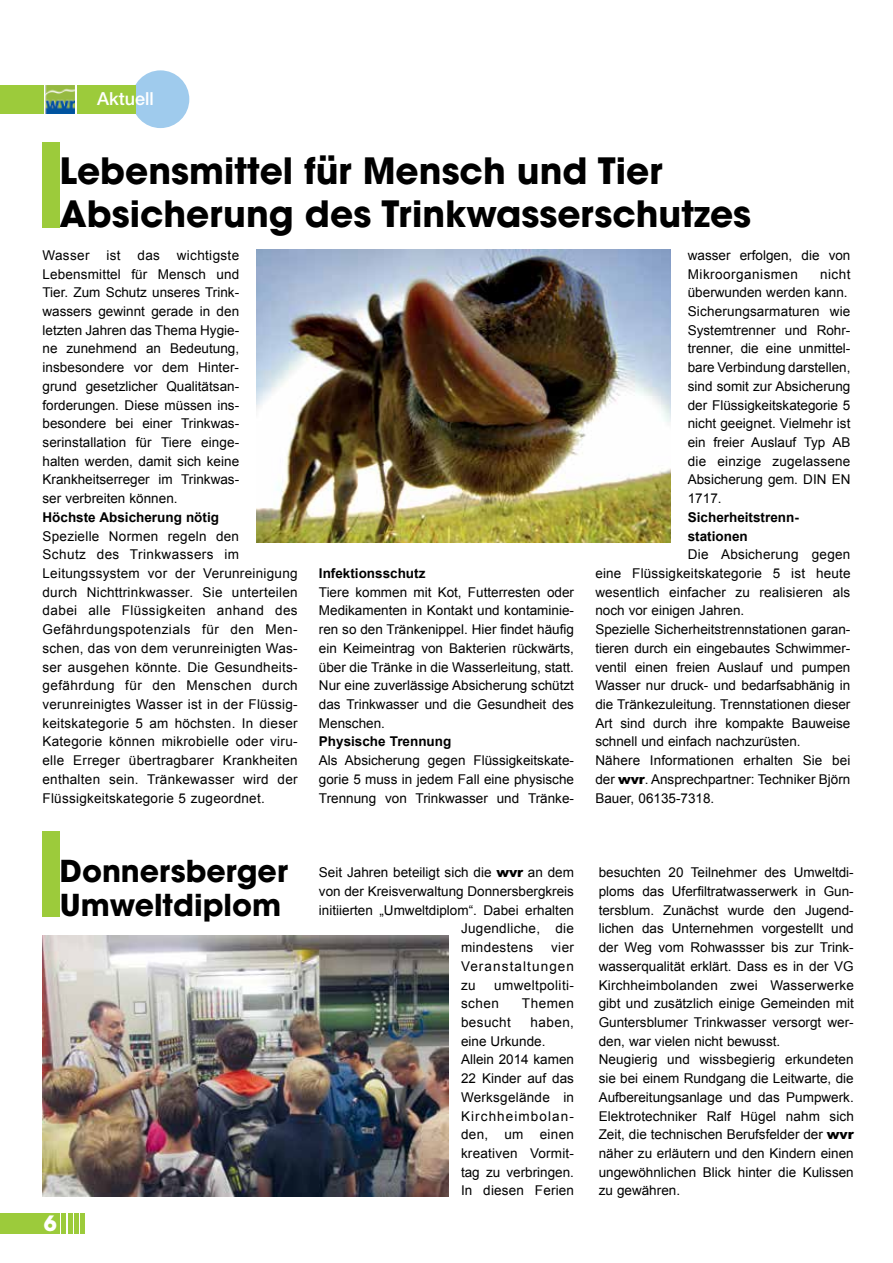
<style>
.page{position:relative;width:893px;height:1263px;background:#fff}
.page>*{position:absolute;margin:0;border:0;box-sizing:border-box;transform-origin:0 0}
.t1{font:700 36px/43.2px "Avant Garde";color:#000}
.t2{font:700 30px/34.5px "Avant Garde";color:#000}
.t3{font:700 21px "Avant Garde";color:#fff}
.t4{font:500 18px "Helvetica Neue";color:#fff}
.t5{font:13.5px/18.8px "Arial";color:#000}
.t6{font:13.5px/18.8px "Arial";letter-spacing:.02em;color:#000}
.t7{font:700 13.5px/18.8px "Arial";color:#000}
.t8{font:13.5px/18.8px "Arial";letter-spacing:.03em;color:#000}
.s1{font-weight:900}
</style>
<div class="page">
<div style="left:132px;top:70px;width:57px;height:58px;background:#9fcbed;border-radius:50%"></div>
<div style="left:0;top:85px;width:135px;height:28px;background:#9ccb3b"></div>
<svg style="left:44px;top:85px;width:32px;height:29px"></svg>
<img style="left:46px;top:85px;width:28px;height:28px">
<div style="left:0;top:1213px;width:60px;height:20px;background:#9ccb3b"></div>
<hr style="left:62px;top:1213px;width:4px;height:20px;background:#9ccb3b">
<hr style="left:68px;top:1213px;width:4px;height:20px;background:#9ccb3b">
<div style="left:74px;top:1213px;width:5px;height:20px;background:#9ccb3b"></div>
<hr style="left:81px;top:1213px;width:4px;height:20px;background:#9ccb3b">
<div style="left:43px;top:142px;width:17px;height:85px;background:#9ccb3b"></div>
<div style="left:43px;top:831px;width:17px;height:85px;background:#9ccb3b"></div>
<img style="left:256px;top:249px;width:415px;height:294px">
<img style="left:43px;top:935px;width:405px;height:261px">
<h3 class="t4" style="left:97px;top:88px;width:58px">Aktuell</h3>
<h1 class="t1" style="left:60px;top:149px;width:693px">Lebensmittel für Mensch und Tier<br>Absicherung des Trinkwasserschutzes</h1>
<p class="t5" style="left:43px;top:246px;width:48px">Wasser</p>
<p class="t5" style="left:106px;top:246px;width:16px">ist</p>
<p class="t5" style="left:137px;top:246px;width:24px">das</p>
<p class="t5" style="left:688px;top:246px;width:164px">wasser erfolgen, die von<br>Mikroorganismen</p>
<p class="t5" style="left:43px;top:246px;width:198px;text-align:justify;text-indent:134px">wichtigste Lebensmittel für Mensch und Tier. Zum Schutz unseres Trink&shy;wassers gewinnt gerade in den letzten Jahren das Thema Hygie&shy;ne zunehmend an Bedeutung, insbesondere vor dem Hinter&shy;grund gesetzlicher Qualitätsan&shy;forderungen. Diese müssen ins&shy;besondere bei einer Trinkwas&shy;serinstallation für Tiere einge&shy;halten werden, damit sich keine Krankheitserreger im Trinkwas&shy;ser verbreiten können.</p>
<p class="t7" style="left:43px;top:508px;width:178px">Höchste Absicherung nötig</p>
<p class="t6" style="left:43px;top:526px;width:257px">Spezielle Normen regeln den<br>Schutz des Trinkwassers im Leitungssystem vor der Verunreinigung durch Nichttrinkwasser. Sie unterteilen dabei alle Flüssigkeiten anhand des Gefährdungspotenzials für den Men&shy;schen, das von dem verunreinigten Was&shy;ser ausgehen könnte. Die Gesundheits&shy;gefährdung für den Menschen durch verunreinigtes Wasser ist in der Flüssig&shy;keitskategorie 5 am höchsten. In dieser Kategorie können mikrobielle oder viru&shy;elle Erreger übertragbarer Krankheiten enthalten sein. Tränkewasser wird der Flüssigkeitskategorie 5 zugeordnet.</p>
<p class="t5" style="left:688px;top:264px;width:164px;text-indent:132px">nicht überwunden werden kann.<br>Sicherungsarmaturen wie<br>Systemtrenner und Rohr&shy;trenner, die eine unmittel&shy;bare Verbindung darstellen, sind somit zur Absicherung der Flüssigkeitskategorie 5 nicht geeignet. Vielmehr ist ein freier Auslauf Typ AB die einzige zugelassene<br>Absicherung gem. DIN EN<br>1717.</p>
<p class="t7" style="left:688px;top:508px;width:112px">Sicherheitstrenn&shy;stationen</p>
<p class="t5" style="left:595px;top:545px;width:257px;text-indent:92px">Die Absicherung gegen eine Flüssigkeitskategorie 5 ist heute wesentlich einfacher zu realisieren als noch vor einigen Jahren.<br>Spezielle Sicherheitstrennstationen garan&shy;tieren durch ein eingebautes Schwimmer&shy;ventil einen freien Auslauf und pumpen Wasser nur druck- und bedarfsabhänig in die Tränkezuleitung. Trennstationen dieser Art sind durch ihre kompakte Bauweise schnell und einfach nachzurüsten.<br>Nähere Informationen erhalten Sie bei der <span class="s1">wvr</span>. Ansprechpartner: Techniker Björn Bauer, 06135-7318.</p>
<p class="t7" style="left:319px;top:564px;width:108px">Infektionsschutz</p>
<p class="t5" style="left:319px;top:582px;width:257px;text-align:justify">Tiere kommen mit Kot, Futterresten oder Medikamenten in Kontakt und kontaminie&shy;ren so den Tränkenippel. Hier findet häufig ein Keimeintrag von Bakterien rückwärts, über die Tränke in die Wasserleitung, statt.<br>Nur eine zuverlässige Absicherung schützt das Trinkwasser und die Gesundheit des Menschen.</p>
<p class="t7" style="left:319px;top:732px;width:134px">Physische Trennung</p>
<p class="t5" style="left:319px;top:751px;width:257px;text-align:justify">Als Absicherung gegen Flüssigkeitskate&shy;gorie 5 muss in jedem Fall eine physische Trennung von Trinkwasser und Tränke-</p>
<h2 class="t2" style="left:60px;top:853px;width:230px">Donnersberger<br>Umweltdiplom</h2>
<p class="t5" style="left:319px;top:863px;width:257px">Seit Jahren beteiligt sich die <span class="s1">wvr</span> an dem</p>
<p class="t5" style="left:319px;top:882px;width:257px">von der Kreisverwaltung Donnersbergkreis</p>
<p class="t5" style="left:319px;top:900px;width:257px">initiierten „Umweltdiplom“. Dabei erhalten</p>
<p class="t6" style="left:461px;top:919px;width:114px">Jugendliche, die</p>
<p class="t8" style="left:461px;top:938px;width:74px">mindestens</p>
<p class="t5" style="left:461px;top:938px;width:115px;text-align:justify;text-indent:90px">vier Veranstaltungen zu</p>
<p class="t8" style="left:461px;top:975px;width:115px;text-indent:33px">umweltpoliti&shy;schen</p>
<p class="t5" style="left:522px;top:994px;width:54px">Themen</p>
<h3 class="t3" style="left:44px;top:1209px;width:14px">6</h3>
<p class="t5" style="left:461px;top:1013px;width:115px;text-indent:70px">haben, eine Urkunde.<br>Allein 2014 kamen<br>22 Kinder auf das<br>Werksgelände in<br>Kirchheimbolan&shy;den, um einen kreativen Vormit&shy;tag zu verbringen.<br>In diesen Ferien</p>
<p class="t8" style="left:461px;top:1013px;width:51px">besucht</p>
<p class="t5" style="left:599px;top:863px;width:257px">besuchten 20 Teilnehmer des Umweltdi&shy;ploms das Uferfiltratwasserwerk in Gun&shy;tersblum. Zunächst wurde den Jugend&shy;lichen das Unternehmen vorgestellt und der Weg vom Rohwassser bis zur Trink&shy;wasserqualität erklärt. Dass es in der VG Kirchheimbolanden zwei Wasserwerke gibt und zusätzlich einige Gemeinden mit Guntersblumer Trinkwasser versorgt wer&shy;den, war vielen nicht bewusst.<br>Neugierig und wissbegierig erkundeten sie bei einem Rundgang die Leitwarte, die Aufbereitungsanlage und das Pumpwerk.<br>Elektrotechniker Ralf Hügel nahm sich Zeit, die technischen Berufsfelder der <span class="s1">wvr </span>näher zu erläutern und den Kindern einen ungewöhnlichen Blick hinter die Kulissen zu gewähren.</p>
</div>
